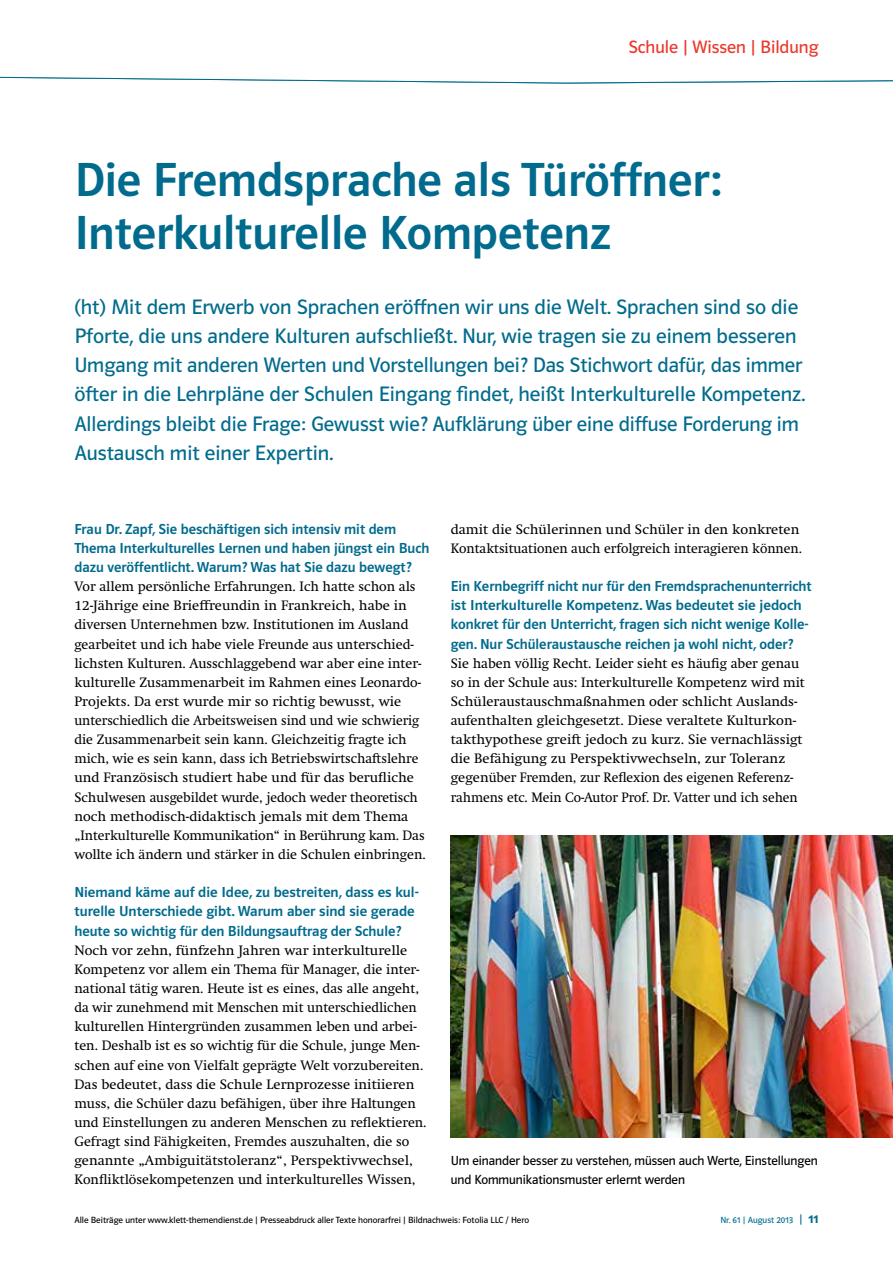
<style>
.page{position:relative;width:893px;height:1263px;background:#fff}
.page>*{position:absolute;margin:0;border:0;box-sizing:border-box;transform-origin:0 0}
.t1{font:48px/53.1px "Polo ST11 K Krftg";color:#006b8d}
.t2{font:21px/29.2px "Polo ST11 K Buch";color:#006b8d}
.t3{font:18px "Polo ST11 K Buch";color:#ec372a}
.t4{font:15px/19.2px "Polo 22 K Krftg";color:#006b8d}
.t5{font:13.5px/19.2px "Klett Swift";color:#000}
.t6{font:13.2px/19.2px "Polo ST11 K Buch";letter-spacing:-.005em;color:#000}
.t7{font:9px "Polo ST11 K Buch";color:#000}
.t8{font:9px "Polo ST11 K Buch";color:#006b8d}
.s1{font-size:12px}
.s2{font-family:"Polo ST11 K Hfett";font-size:12px}
</style>
<div class="page">
<svg style="left:413px;top:82px;width:367px;height:1px"></svg>
<svg style="left:0;top:76px;width:893px;height:6px"></svg>
<img style="left:451px;top:836px;width:442px;height:301px">
<h3 class="t3" style="left:628px;top:37px;width:192px">Schule | Wissen | Bildung</h3>
<h1 class="t1" style="left:74px;top:154px;width:649px">Die Fremdsprache als Türöffner:<br>Interkulturelle Kompetenz</h1>
<p class="t2" style="left:74px;top:292px;width:732px">(ht) Mit dem Erwerb von Sprachen eröffnen wir uns die Welt. Sprachen sind so die Pforte, die uns andere Kulturen aufschließt. Nur, wie tragen sie zu einem besseren Umgang mit anderen Werten und Vorstellungen bei? Das Stichwort dafür, das immer öfter in die Lehrpläne der Schulen Eingang findet, heißt Interkulturelle Kompetenz.<br>Allerdings bleibt die Frage: Gewusst wie? Aufklärung über eine diffuse Forderung im Austausch mit einer Expertin.</p>
<p class="t4" style="left:74px;top:519px;width:357px">Frau Dr. Zapf, Sie beschäftigen sich intensiv mit dem<br>Thema Interkulturelles Lernen und haben jüngst ein Buch dazu veröffentlicht. Warum? Was hat Sie dazu bewegt?</p>
<p class="t5" style="left:74px;top:577px;width:353px">Vor allem persönliche Erfahrungen. Ich hatte schon als 12-Jährige eine Brieffreundin in Frankreich, habe in diversen Unternehmen bzw. Institutionen im Ausland gearbeitet und ich habe viele Freunde aus unterschied&shy;lichsten Kulturen. Ausschlaggebend war aber eine inter&shy;kulturelle Zusammenarbeit im Rahmen eines Leonardo-Projekts. Da erst wurde mir so richtig bewusst, wie unterschiedlich die Arbeitsweisen sind und wie schwierig die Zusammenarbeit sein kann. Gleichzeitig fragte ich mich, wie es sein kann, dass ich Betriebswirtschaftslehre und Französisch studiert habe und für das berufliche Schulwesen ausgebildet wurde, jedoch weder theoretisch noch methodisch-didaktisch jemals mit dem Thema „Interkulturelle Kommunikation“ in Berührung kam. Das wollte ich ändern und stärker in die Schulen einbringen.</p>
<p class="t4" style="left:74px;top:883px;width:346px">Niemand käme auf die Idee, zu bestreiten, dass es kul&shy;turelle Unterschiede gibt. Warum aber sind sie gerade heute so wichtig für den Bildungsauftrag der Schule?</p>
<p class="t5" style="left:74px;top:940px;width:354px">Noch vor zehn, fünfzehn Jahren war interkulturelle Kompetenz vor allem ein Thema für Manager, die inter&shy;national tätig waren. Heute ist es eines, das alle angeht, da wir zunehmend mit Menschen mit unterschiedlichen kulturellen Hintergründen zusammen leben und arbei&shy;ten. Deshalb ist es so wichtig für die Schule, junge Men&shy;schen auf eine von Vielfalt geprägte Welt vorzubereiten.<br>Das bedeutet, dass die Schule Lernprozesse initiieren muss, die Schüler dazu befähigen, über ihre Haltungen und Einstellungen zu anderen Menschen zu reflektieren.<br>Gefragt sind Fähigkeiten, Fremdes auszuhalten, die so genannte „Ambiguitätstoleranz“, Perspektivwechsel, Konfliktlösekompetenzen und interkulturelles Wissen,</p>
<p class="t5" style="left:451px;top:520px;width:353px">damit die Schülerinnen und Schüler in den konkreten<br>Kontaktsituationen auch erfolgreich interagieren können.</p>
<p class="t4" style="left:451px;top:577px;width:362px">Ein Kernbegriff nicht nur für den Fremdsprachenunterricht ist Interkulturelle Kompetenz. Was bedeutet sie jedoch konkret für den Unterricht, fragen sich nicht wenige Kolle&shy;gen. Nur Schüleraustausche reichen ja wohl nicht, oder?</p>
<p class="t5" style="left:451px;top:653px;width:356px">Sie haben völlig Recht. Leider sieht es häufig aber genau so in der Schule aus: Interkulturelle Kompetenz wird mit Schüleraustauschmaßnahmen oder schlicht Auslands&shy;aufenthalten gleichgesetzt. Diese veraltete Kulturkon&shy;takthypothese greift jedoch zu kurz. Sie vernachlässigt die Befähigung zu Perspektivwechseln, zur Toleranz gegenüber Fremden, zur Reflexion des eigenen Referenz&shy;rahmens etc. Mein Co-Autor Prof. Dr. Vatter und ich sehen</p>
<p class="t6" style="left:451px;top:1151px;width:369px">Um einander besser zu verstehen, müssen auch Werte, Einstellungen und Kommunikationsmuster erlernt werden</p>
<p class="t7" style="left:74px;top:1215px;width:456px">Alle Beiträge unter www.klett-themendienst.de | Presseabdruck aller Texte honorarfrei | Bildnachweis: Fotolia LLC / Hero</p>
<p class="t8" style="left:720px;top:1215px;width:100px">Nr. 61 | August 2013 <span class="s1">|</span> <span class="s2">11</span></p>
</div>
